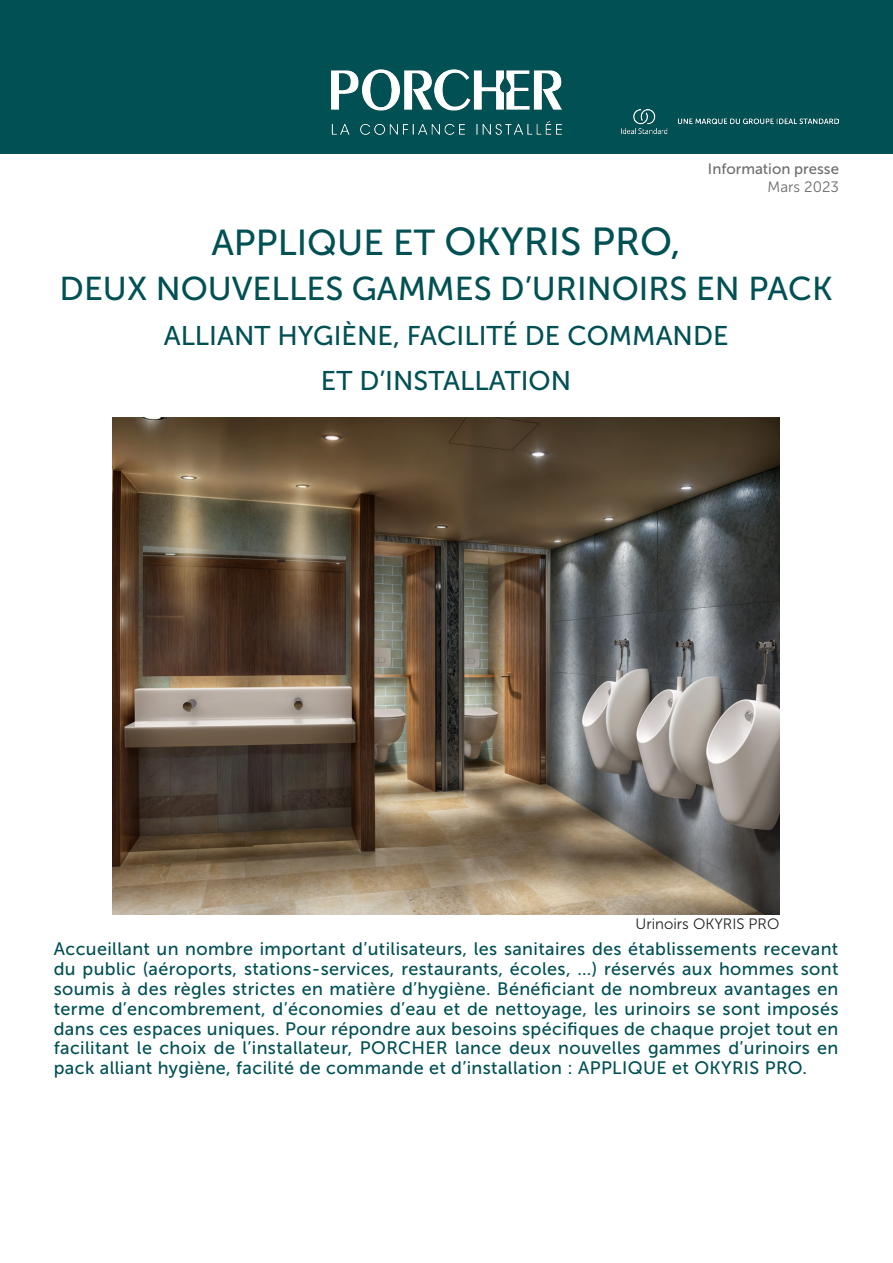
<style>
.page{position:relative;width:893px;height:1263px;background:#fff}
.page>*{position:absolute;margin:0;border:0;box-sizing:border-box;transform-origin:0 0}
.t1{font:36px "Museo Sans 500";color:#005054}
.t2{font:33px "Museo Sans 500";color:#005054}
.t3{font:27px "Museo Sans 500";color:#005054}
.t4{font:18px/19.8px "Museo Sans 500";letter-spacing:.02em;color:#005054;text-align:justify}
.t5{font:15px "Museo Sans 500";color:#6c6d70}
.t6{font:15px "Museo Sans 300";color:#231f20}
.t7{font:15px "Museo Sans 300";color:#6c6d70}
.s1{font-size:39px}
</style>
<div class="page">
<div style="left:0;top:0;width:893px;height:153px;background:#005054"></div>
<img style="left:331px;top:69px;width:231px;height:66px">
<img style="left:621px;top:109px;width:218px;height:25px">
<img style="left:112px;top:418px;width:667px;height:496px">
<p class="t5" style="left:708px;top:161px;width:133px">Information presse</p>
<p class="t7" style="left:768px;top:179px;width:73px">Mars 2023</p>
<p class="t1" style="left:211px;top:223px;width:471px">APPLIQUE ET <span class="s1">OKYRIS PRO,</span></p>
<p class="t2" style="left:60px;top:271px;width:774px">DEUX NOUVELLES GAMMES D’URINOIRS EN PACK</p>
<p class="t3" style="left:164px;top:321px;width:566px">ALLIANT HYGIÈNE, FACILITÉ DE COMMANDE</p>
<p class="t3" style="left:321px;top:366px;width:252px">ET D’INSTALLATION</p>
<p class="t6" style="left:636px;top:916px;width:145px">Urinoirs OKYRIS PRO</p>
<p class="t4" style="left:54px;top:939px;width:786px">Accueillant un nombre important d’utilisateurs, les sanitaires des établissements recevant du public (aéroports, stations-services, restaurants, écoles, …) réservés aux hommes sont soumis à des règles strictes en matière d’hygiène. Bénéficiant de nombreux avantages en terme d’encombrement, d’économies d’eau et de nettoyage, les urinoirs se sont imposés dans ces espaces uniques. Pour répondre aux besoins spécifiques de chaque projet tout en facilitant le choix de l’installateur, PORCHER lance deux nouvelles gammes d’urinoirs en pack alliant hygiène, facilité de commande et d’installation : APPLIQUE et OKYRIS PRO.</p>
</div>
